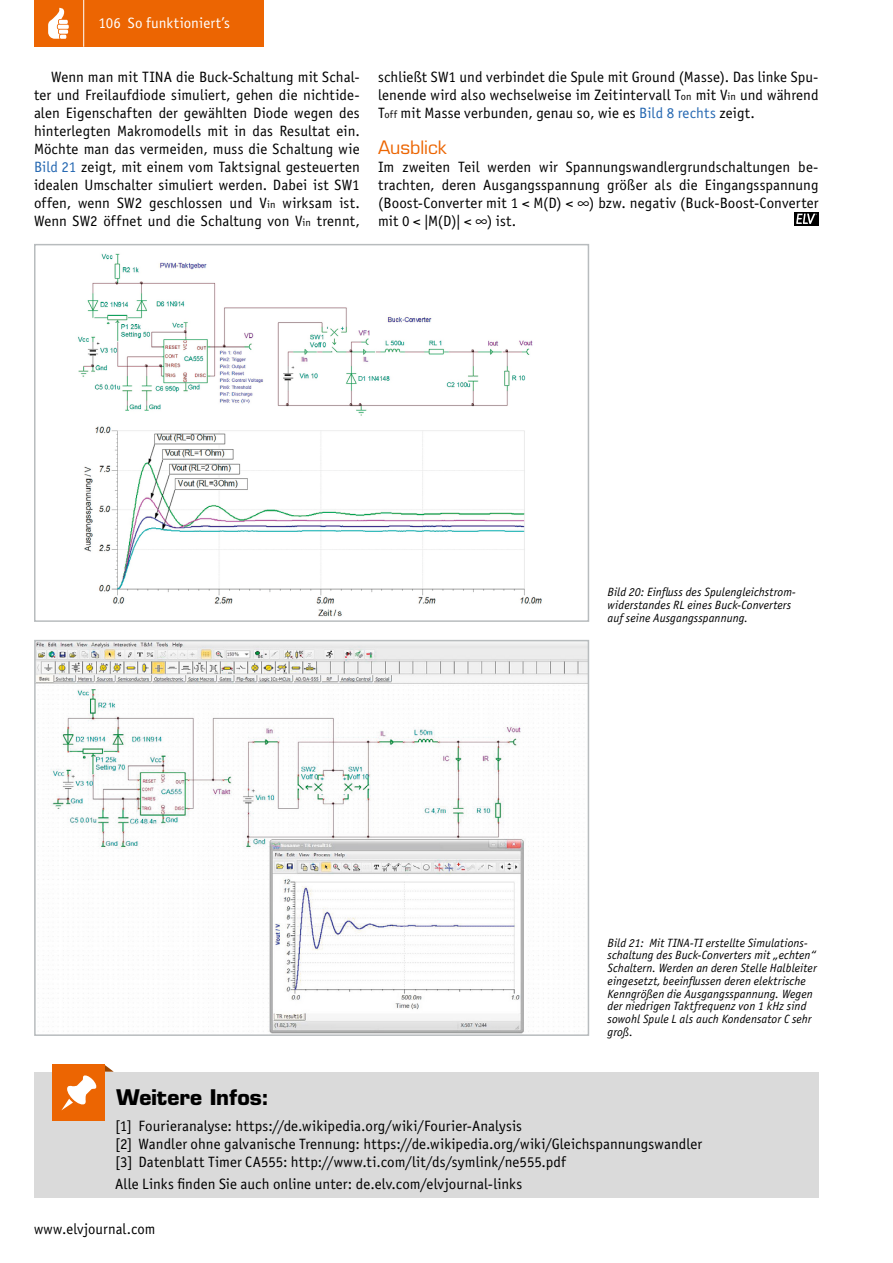
<style>
.page{position:relative;width:893px;height:1263px;background:#fff}
.page>*{position:absolute;margin:0;border:0;box-sizing:border-box;transform-origin:0 0}
.t1{font:700 21px "Eurostile LT Std";color:#000}
.Subhead_5{font:18px "Eurostile LT Std";color:#ec6502}
.Fließtext_Neue_Zeile{font:15px/18px "Officina Sans Book ITC";letter-spacing:.005em;color:#000;text-align:justify}
.Fließtext_Neuer_Absa{font:15px/18px "Officina Sans Book ITC";letter-spacing:.005em;color:#000;text-align:justify}
.Text_Weitere_Infos{font:15px "Officina Sans Book ITC";letter-spacing:.005em;color:#000}
.t2{font:15px "Officina Sans Book ITC";letter-spacing:.005em;color:#fff}
.Bildunterschrift{font:italic 12px/12.8px "Officina Sans Book ITC";letter-spacing:.005em;color:#000}
.s1{color:#2769b2}
.s2{font-size:10.5px}
</style>
<div class="page">
<div style="left:34px;top:0;width:230px;height:47px;background:#ec6502"></div>
<hr style="left:83px;top:0;width:1px;height:47px;background:#fff">
<svg style="left:48px;top:7px;width:21px;height:32px"></svg>
<img style="left:78px;top:253px;width:464px;height:364px">
<div style="left:34px;top:244px;width:555px;height:378px;border:2px solid #b8bcbe"></div>
<img style="left:37px;top:643px;width:549px;height:390px">
<div style="left:34px;top:640px;width:555px;height:396px;border:2px solid #b8bcbe"></div>
<div style="left:34px;top:1072px;width:784px;height:126px;background:#dadada"></div>
<svg style="left:104px;top:1064px;width:10px;height:8px"></svg>
<div style="left:52px;top:1064px;width:52px;height:57px;background:#ec6502"></div>
<svg style="left:61px;top:1075px;width:36px;height:35px"></svg>
<svg style="left:794px;top:212px;width:24px;height:14px"></svg>
<svg style="left:796px;top:214px;width:21px;height:10px"></svg>
<p class="t2" style="left:99px;top:13px;width:133px">106 So funktioniert’s</p>
<p class="Fließtext_Neue_Zeile" style="left:34px;top:67px;width:327px;text-indent:17px">Wenn man mit TINA die Buck-Schaltung mit Schal&shy;ter und Freilaufdiode simuliert, gehen die nichtide&shy;alen Eigenschaften der gewählten Diode wegen des hinterlegten Makromodells mit in das Resultat ein.<br>Möchte man das vermeiden, muss die Schaltung wie <span class="s1">Bild 21</span> zeigt, mit einem vom Taktsignal gesteuerten idealen Umschalter simuliert werden. Dabei ist SW1 offen, wenn SW2 geschlossen und V<span class="s2">in</span> wirksam ist.<br>Wenn SW2 öffnet und die Schaltung von V<span class="s2">in</span> trennt,</p>
<p class="Fließtext_Neue_Zeile" style="left:378px;top:67px;width:442px">schließt SW1 und verbindet die Spule mit Ground (Masse). Das linke Spu&shy;lenende wird also wechselweise im Zeitintervall T<span class="s2">on</span> mit V<span class="s2">in</span> und während T<span class="s2">off</span> mit Masse verbunden, genau so, wie es <span class="s1">Bild 8 rechts</span> zeigt.</p>
<p class="Subhead_5" style="left:378px;top:136px;width:70px">Ausblick</p>
<p class="Fließtext_Neuer_Absa" style="left:378px;top:157px;width:442px">Im zweiten Teil werden wir Spannungswandlergrundschaltungen be&shy;trachten, deren Ausgangsspannung größer als die Eingangsspannung (Boost-Converter mit 1 &lt; M(D) &lt; ∞) bzw. negativ (Buck-Boost-Converter mit 0 &lt; |M(D)| &lt; ∞) ist.</p>
<p class="Bildunterschrift" style="left:607px;top:586px;width:190px">Bild 20: Einfluss des Spulengleichstrom&shy;widerstandes RL eines Buck-Converters</p>
<p class="Bildunterschrift" style="left:607px;top:611px;width:142px">auf seine Ausgangsspannung.</p>
<p class="Bildunterschrift" style="left:607px;top:936px;width:211px">Bild 21: Mit TINA-TI erstellte Simulations&shy;schaltung des Buck-Converters mit „echten“ Schaltern. Werden an deren Stelle Halbleiter eingesetzt, beeinflussen deren elektrische Kenngrößen die Ausgangsspannung. Wegen der niedrigen Taktfrequenz von 1 kHz sind sowohl Spule L als auch Kondensator C sehr groß.</p>
<p class="t1" style="left:117px;top:1084px;width:154px">Weitere Infos:</p>
<p class="Text_Weitere_Infos" style="left:115px;top:1116px;width:408px">[1] Fourieranalyse: https://de.wikipedia.org/wiki/Fourier-Analysis</p>
<p class="Text_Weitere_Infos" style="left:115px;top:1134px;width:589px">[2] Wandler ohne galvanische Trennung: https://de.wikipedia.org/wiki/Gleichspannungswandler</p>
<p class="Text_Weitere_Infos" style="left:115px;top:1152px;width:452px">[3] Datenblatt Timer CA555: http://www.ti.com/lit/ds/symlink/ne555.pdf</p>
<p class="Fließtext_Neuer_Absa" style="left:115px;top:1174px;width:408px">Alle Links finden Sie auch online unter: de.elv.com/elvjournal-links</p>
<p class="Fließtext_Neue_Zeile" style="left:34px;top:1219px;width:123px">www.elvjournal.com</p>
</div>
